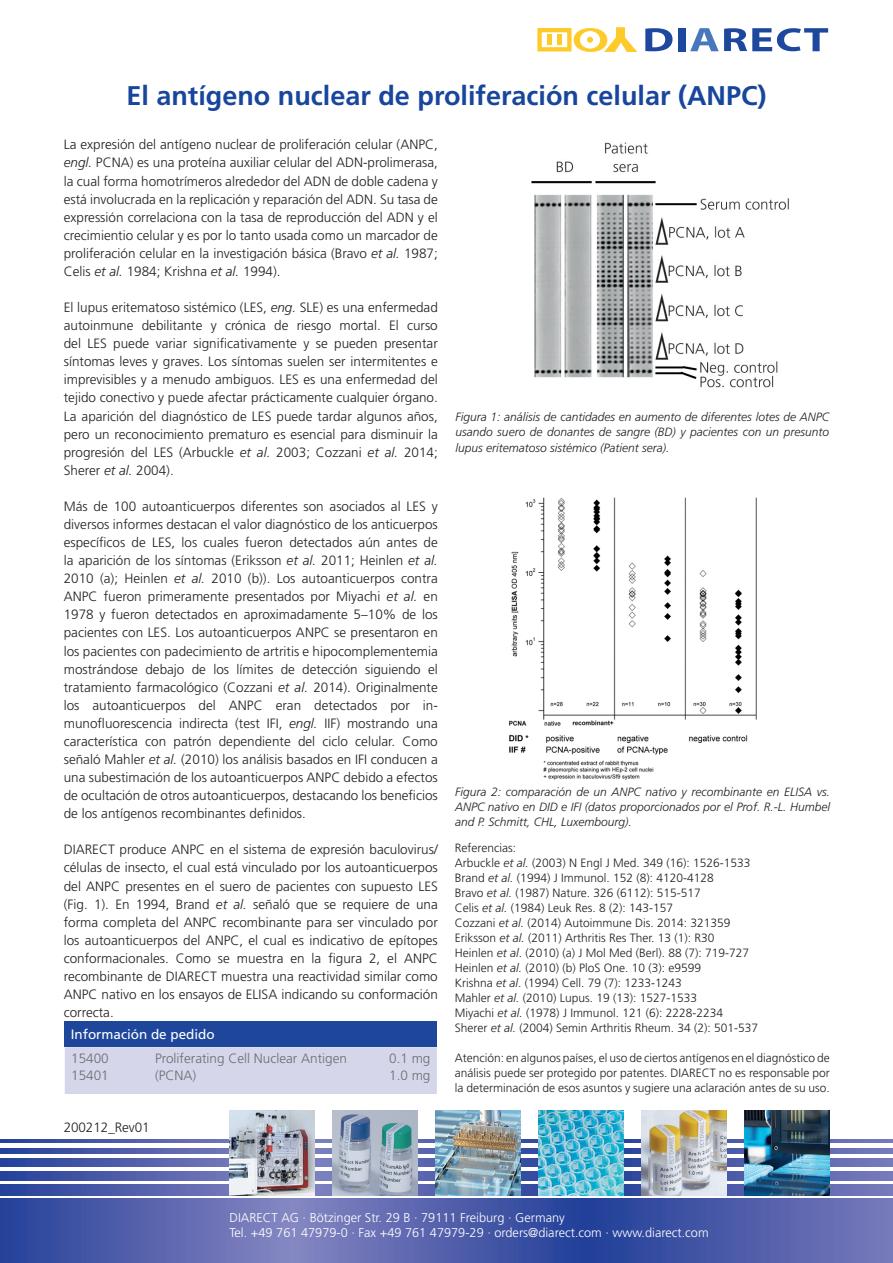
<style>
.page{position:relative;width:893px;height:1263px;background:#fff}
.page>*{position:absolute;margin:0;border:0;box-sizing:border-box;transform-origin:0 0}
.t1{font:700 27px "Frutiger LT Std";color:#18469d}
.t2{font:300 13.5px/18.1px "Frutiger LT Std";color:#231f20;text-align:justify}
.Cat_No_Amount{font:300 13.5px/16.2px "Frutiger LT Std";color:#6c6d70}
.t3{font:13.5px "Frutiger LT Std";color:#fff}
.t4{font:300 12.75px/15.3px "Frutiger LT Std";color:#fff}
.t5{font:300 12px/15px "Frutiger LT Std";color:#231f20;text-align:justify}
.t6{font:italic 300 12px/15px "Frutiger LT Std";color:#231f20;text-align:justify}
.s1{font-style:italic}
</style>
<div class="page">
<div style="left:537px;top:28px;width:34px;height:23px;border:4px solid #feca2a"></div>
<svg style="left:574px;top:28px;width:63px;height:24px"></svg>
<hr style="left:547px;top:35px;width:4px;height:10px;background:#feca2a">
<svg style="left:645px;top:28px;width:27px;height:23px"></svg>
<div style="left:678px;top:28px;width:7px;height:23px;background:#1d489d"></div>
<svg style="left:690px;top:28px;width:138px;height:23px"></svg>
<hr style="left:557px;top:35px;width:4px;height:10px;background:#feca2a">
<svg style="left:0;top:1199px;width:893px;height:64px;background:#5260ab"></svg>
<svg style="left:0;top:1184px;width:893px;height:11px;background:#5361ab"></svg>
<svg style="left:0;top:1171px;width:893px;height:9px;background:#5261ab"></svg>
<svg style="left:0;top:1159px;width:893px;height:7px;background:#5361ab"></svg>
<svg style="left:0;top:1148px;width:893px;height:5px;background:#5261ab"></svg>
<svg style="left:0;top:1139px;width:893px;height:3px"></svg>
<img style="left:744px;top:1110px;width:85px;height:85px">
<img style="left:641px;top:1110px;width:85px;height:85px">
<img style="left:538px;top:1110px;width:85px;height:85px">
<img style="left:435px;top:1110px;width:85px;height:85px">
<img style="left:333px;top:1110px;width:85px;height:85px">
<img style="left:230px;top:1110px;width:85px;height:85px">
<div style="left:65px;top:1022px;width:372px;height:25px;background:#1e479c"></div>
<div style="left:65px;top:1047px;width:372px;height:47px;background:#d5d6ea"></div>
<img style="left:509px;top:497px;width:248px;height:283px">
<img style="left:531px;top:142px;width:258px;height:246px">
<p class="t1" style="left:126px;top:80px;width:642px">El antígeno nuclear de proliferación celular (ANPC)</p>
<p class="t2" style="left:64px;top:136px;width:376px">La expresión del antígeno nuclear de proliferación celular (ANPC, <span class="s1">engl.</span> PCNA) es una proteína auxiliar celular del ADN-prolimerasa, la cual forma homotrímeros alrededor del ADN de doble cadena y está involucrada en la replicación y reparación del ADN. Su tasa de expressión correlaciona con la tasa de reproducción del ADN y el crecimientio celular y es por lo tanto usada como un marcador de proliferación celular en la investigación básica (Bravo <span class="s1">et al.</span> 1987; Celis <span class="s1">et al.</span> 1984; Krishna <span class="s1">et al.</span> 1994).</p>
<p class="t2" style="left:64px;top:299px;width:376px">El lupus eritematoso sistémico (LES, <span class="s1">eng.</span> SLE) es una enfermedad autoinmune debilitante y crónica de riesgo mortal. El curso del LES puede variar significativamente y se pueden presentar síntomas leves y graves. Los síntomas suelen ser intermitentes e imprevisibles y a menudo ambiguos. LES es una enfermedad del tejido conectivo y puede afectar prácticamente cualquier órgano.<br>La aparición del diagnóstico de LES puede tardar algunos años, pero un reconocimiento prematuro es esencial para disminuir la progresión del LES (Arbuckle <span class="s1">et al.</span> 2003; Cozzani <span class="s1">et al.</span> 2014; Sherer <span class="s1">et al.</span> 2004).</p>
<p class="t2" style="left:64px;top:497px;width:376px">Más de 100 autoanticuerpos diferentes son asociados al LES y diversos informes destacan el valor diagnóstico de los anticuerpos específicos de LES, los cuales fueron detectados aún antes de la aparición de los síntomas (Eriksson <span class="s1">et al.</span> 2011; Heinlen <span class="s1">et al.<br></span>2010 (a); Heinlen <span class="s1">et al.</span> 2010 (b)). Los autoanticuerpos contra ANPC fueron primeramente presentados por Miyachi <span class="s1">et al.</span> en 1978 y fueron detectados en aproximadamente 5–10% de los pacientes con LES. Los autoanticuerpos ANPC se presentaron en los pacientes con padecimiento de artritis e hipocomplementemia mostrándose debajo de los límites de detección siguiendo el tratamiento farmacológico (Cozzani <span class="s1">et al.</span> 2014). Originalmente los autoanticuerpos del ANPC eran detectados por in&shy;munofluorescencia indirecta (test IFI, <span class="s1">engl.</span> IIF) mostrando una característica con patrón dependiente del ciclo celular. Como señaló Mahler <span class="s1">et al.</span> (2010) los análisis basados en IFI conducen a una subestimación de los autoanticuerpos ANPC debido a efectos de ocultación de otros autoanticuerpos, destacando los beneficios de los antígenos recombinantes definidos.</p>
<p class="t2" style="left:64px;top:841px;width:376px">DIARECT produce ANPC en el sistema de expresión baculovirus/ células de insecto, el cual está vinculado por los autoanticuerpos del ANPC presentes en el suero de pacientes con supuesto LES (Fig. 1). En 1994, Brand <span class="s1">et al.</span> señaló que se requiere de una forma completa del ANPC recombinante para ser vinculado por los autoanticuerpos del ANPC, el cual es indicativo de epítopes conformacionales. Como se muestra en la figura 2, el ANPC recombinante de DIARECT muestra una reactividad similar como ANPC nativo en los ensayos de ELISA indicando su conformación correcta.</p>
<p class="t3" style="left:71px;top:1026px;width:146px">Información de pedido</p>
<p class="Cat_No_Amount" style="left:71px;top:1051px;width:39px">15400<br>15401</p>
<p class="Cat_No_Amount" style="left:155px;top:1051px;width:193px">Proliferating Cell Nuclear Antigen (PCNA)</p>
<p class="Cat_No_Amount" style="left:389px;top:1051px;width:43px">0.1 mg<br>1.0 mg</p>
<p class="t2" style="left:64px;top:1119px;width:87px">200212_Rev01</p>
<p class="t6" style="left:455px;top:410px;width:375px">Figura 1: análisis de cantidades en aumento de diferentes lotes de ANPC usando suero de donantes de sangre (BD) y pacientes con un presunto lupus eritematoso sistémico (Patient sera).</p>
<p class="t6" style="left:455px;top:785px;width:376px">Figura 2: comparación de un ANPC nativo y recombinante en ELISA vs.<br>ANPC nativo en DID e IFI (datos proporcionados por el Prof. R.-L. Humbel and P. Schmitt, CHL, Luxembourg).</p>
<p class="t5" style="left:455px;top:841px;width:63px">Referencias:</p>
<p class="t5" style="left:455px;top:856px;width:297px">Arbuckle <span class="s1">et al.</span> (2003) N Engl J Med. 349 (16): 1526-1533</p>
<p class="t5" style="left:455px;top:871px;width:260px">Brand <span class="s1">et al.</span> (1994) J Immunol. 152 (8): 4120-4128</p>
<p class="t5" style="left:455px;top:886px;width:247px">Bravo <span class="s1">et al.</span> (1987) Nature. 326 (6112): 515-517</p>
<p class="t5" style="left:455px;top:901px;width:220px">Celis <span class="s1">et al.</span> (1984) Leuk Res. 8 (2): 143-157</p>
<p class="t5" style="left:455px;top:916px;width:277px">Cozzani <span class="s1">et al.</span> (2014) Autoimmune Dis. 2014: 321359</p>
<p class="t5" style="left:455px;top:931px;width:261px">Eriksson <span class="s1">et al.</span> (2011) Arthritis Res Ther. 13 (1): R30</p>
<p class="t5" style="left:455px;top:946px;width:296px">Heinlen <span class="s1">et al</span>. (2010) (a) J Mol Med (Berl). 88 (7): 719-727</p>
<p class="t5" style="left:455px;top:961px;width:248px">Heinlen <span class="s1">et al.</span> (2010) (b) PloS One. 10 (3): e9599</p>
<p class="t5" style="left:455px;top:976px;width:228px">Krishna <span class="s1">et al</span>. (1994) Cell. 79 (7): 1233-1243</p>
<p class="t5" style="left:455px;top:991px;width:244px">Mahler <span class="s1">et al.</span> (2010) Lupus. 19 (13): 1527-1533</p>
<p class="t5" style="left:455px;top:1006px;width:270px">Miyachi <span class="s1">et al.</span> (1978) J Immunol. 121 (6): 2228-2234</p>
<p class="t5" style="left:455px;top:1021px;width:305px">Sherer <span class="s1">et al.</span> (2004) Semin Arthritis Rheum. 34 (2): 501-537</p>
<p class="t5" style="left:455px;top:1051px;width:376px">Atención: en algunos países, el uso de ciertos antígenos en el diagnóstico de análisis puede ser protegido por patentes. DIARECT no es responsable por la determinación de esos asuntos y sugiere una aclaración antes de su uso.</p>
<p class="t4" style="left:230px;top:1210px;width:481px">DIARECT AG · Bötzinger Str. 29 B · 79111 Freiburg · Germany<br>Tel. +49 761 47979-0 · Fax +49 761 47979-29 · orders@diarect.com · www.diarect.com</p>
</div>
